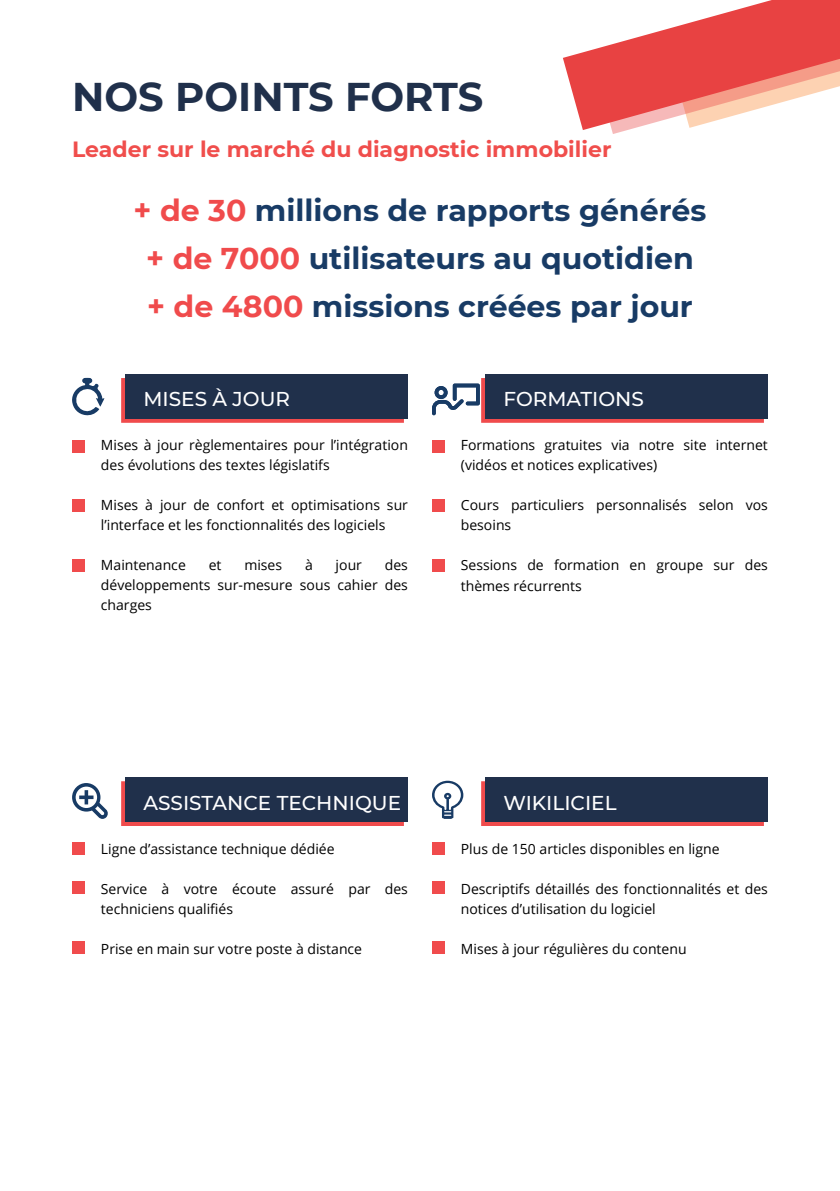
<style>
.page{position:relative;width:840px;height:1191px;background:#fff}
.page>*{position:absolute;margin:0;border:0;box-sizing:border-box;transform-origin:0 0}
.t1{font:700 40px "Montserrat";color:#20304b}
.t2{font:700 30px/48px "Montserrat";color:#183b65;text-align:center}
.t3{font:700 22px "Montserrat";color:#f04e4c}
.t4{font:500 20px "Montserrat";color:#fff}
.t5{font:14px/20px "Open Sans";color:#000}
.s1{color:#f04b4c}
</style>
<div class="page">
<svg style="left:563px;top:0;width:276px;height:134px"></svg>
<div style="left:122px;top:378px;width:282px;height:45px;background:#f04b4c"></div>
<div style="left:126px;top:374px;width:282px;height:45px;background:#20304b"></div>
<div style="left:122px;top:781px;width:282px;height:45px;background:#f04b4c"></div>
<div style="left:126px;top:777px;width:282px;height:45px;background:#20304b"></div>
<div style="left:481px;top:378px;width:282px;height:45px;background:#f04b4c"></div>
<div style="left:485px;top:374px;width:282px;height:45px;background:#20304b"></div>
<div style="left:481px;top:781px;width:282px;height:45px;background:#f04b4c"></div>
<div style="left:485px;top:777px;width:282px;height:45px;background:#20304b"></div>
<div style="left:72px;top:440px;width:13px;height:12px;background:#f04b4c"></div>
<div style="left:431px;top:440px;width:13px;height:12px;background:#f04b4c"></div>
<div style="left:72px;top:842px;width:13px;height:13px;background:#f04b4c"></div>
<div style="left:432px;top:842px;width:12px;height:13px;background:#f04b4c"></div>
<div style="left:72px;top:499px;width:13px;height:13px;background:#f04b4c"></div>
<div style="left:431px;top:499px;width:13px;height:13px;background:#f04b4c"></div>
<div style="left:431px;top:559px;width:13px;height:13px;background:#f04b4c"></div>
<div style="left:72px;top:881px;width:13px;height:12px;background:#f04b4c"></div>
<div style="left:432px;top:881px;width:12px;height:12px;background:#f04b4c"></div>
<div style="left:72px;top:559px;width:13px;height:13px;background:#f04b4c"></div>
<div style="left:72px;top:941px;width:13px;height:12px;background:#f04b4c"></div>
<div style="left:432px;top:941px;width:13px;height:12px;background:#f04b4c"></div>
<svg style="left:72px;top:378px;width:32px;height:38px"></svg>
<svg style="left:432px;top:383px;width:47px;height:32px"></svg>
<svg style="left:432px;top:780px;width:31px;height:39px"></svg>
<svg style="left:72px;top:783px;width:36px;height:36px"></svg>
<h1 class="t1" style="left:72px;top:68px;width:412px">NOS POINTS FORTS</h1>
<h3 class="t3" style="left:72px;top:133px;width:540px">Leader sur le marché du diagnostic immobilier</h3>
<h2 class="t2" style="left:133px;top:185px;width:574px"><span class="s1">+ de 30</span> millions de rapports générés <span class="s1">+ de 7000</span> utilisateurs au quotidien <span class="s1">+ de 4800</span> missions créées par jour</h2>
<h3 class="t4" style="left:143px;top:385px;width:148px">MISES À JOUR</h3>
<p class="t5" style="left:101px;top:435px;width:308px">Mises à jour règlementaires pour l’intégration des évolutions des textes législatifs</p>
<p class="t5" style="left:101px;top:495px;width:308px">Mises à jour de confort et optimisations sur l’interface et les fonctionnalités des logiciels</p>
<p class="t5" style="left:101px;top:555px;width:86px">Maintenance</p>
<p class="t5" style="left:208px;top:555px;width:14px">et</p>
<p class="t5" style="left:244px;top:555px;width:39px">mises</p>
<p class="t5" style="left:305px;top:555px;width:9px">à</p>
<p class="t5" style="left:335px;top:555px;width:28px">jour</p>
<p class="t5" style="left:101px;top:555px;width:308px;text-align:justify;text-indent:284px">des développements sur-mesure sous cahier des charges</p>
<h3 class="t4" style="left:503px;top:385px;width:142px">FORMATIONS</h3>
<p class="t5" style="left:460px;top:435px;width:308px">Formations gratuites via notre site internet (vidéos et notices explicatives)</p>
<p class="t5" style="left:460px;top:495px;width:308px">Cours particuliers personnalisés selon vos besoins</p>
<p class="t5" style="left:460px;top:555px;width:308px">Sessions de formation en groupe sur des thèmes récurrents</p>
<h3 class="t4" style="left:143px;top:788px;width:259px">ASSISTANCE TECHNIQUE</h3>
<p class="t5" style="left:101px;top:838px;width:235px">Ligne d’assistance technique dédiée</p>
<p class="t5" style="left:101px;top:878px;width:308px">Service à votre écoute assuré par des techniciens qualifiés</p>
<p class="t5" style="left:101px;top:938px;width:262px">Prise en main sur votre poste à distance</p>
<h3 class="t4" style="left:503px;top:788px;width:115px">WIKILICIEL</h3>
<p class="t5" style="left:460px;top:838px;width:260px">Plus de 150 articles disponibles en ligne</p>
<p class="t5" style="left:460px;top:878px;width:308px">Descriptifs détaillés des fonctionnalités et des notices d’utilisation du logiciel</p>
<p class="t5" style="left:460px;top:938px;width:227px">Mises à jour régulières du contenu</p>
</div>
